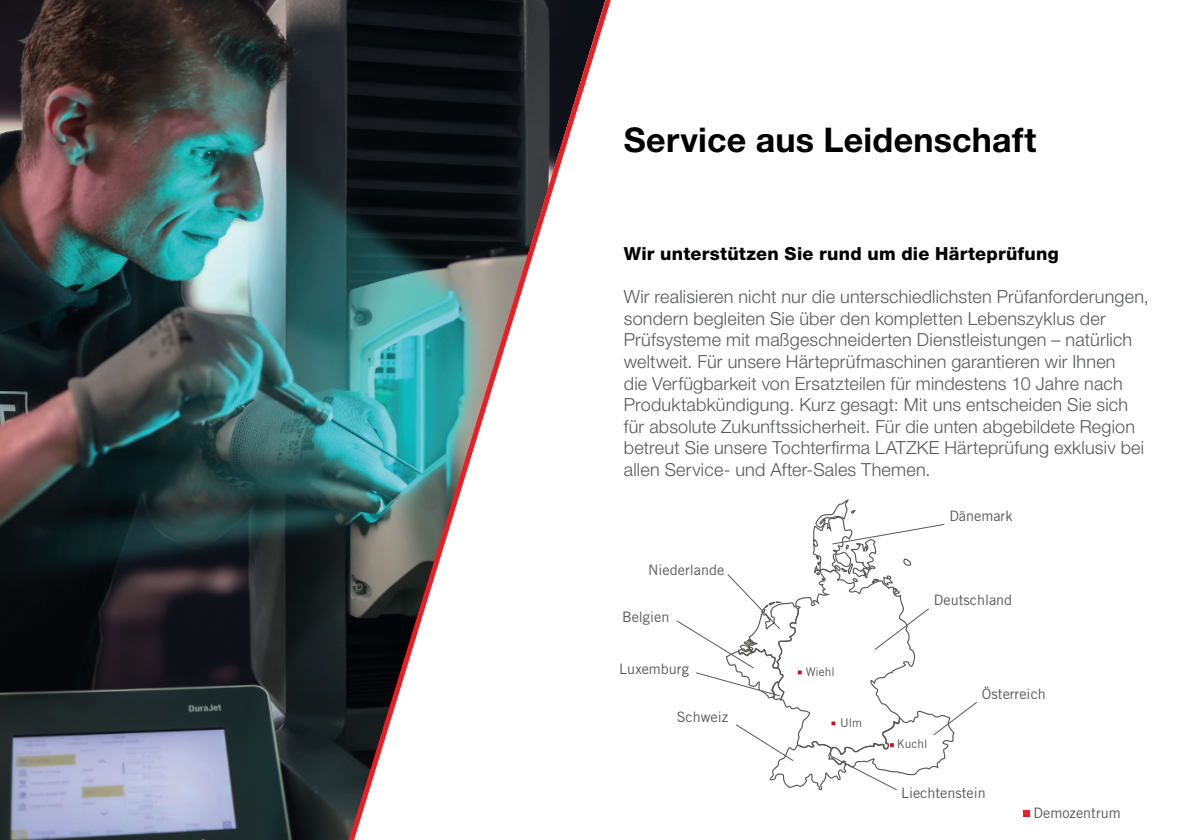
<style>
.page{position:relative;width:1191px;height:840px;background:#fff}
.page>*{position:absolute;margin:0;border:0;box-sizing:border-box;transform-origin:0 0}
.t1{font:700 34px "Helvetica Neue LT Std";letter-spacing:.005em;color:#000001}
.Absatzformat_1{font:300 18px/21.6px "Helvetica Neue LT Std";letter-spacing:.01em;color:#57585a}
.t2{font:800 18px "Helvetica Neue LT Std";letter-spacing:.015em;color:#000001}
.t3{font:14.4px "Trade Gothic LT Std";color:#57585a}
.t4{font:12px "Trade Gothic LT Std";color:#57585a}
</style>
<div class="page">
<img style="left:0;top:0;width:314px;height:839px">
<svg style="left:314px;top:0;width:297px;height:839px"></svg>
<svg style="left:676px;top:499px;width:301px;height:291px"></svg>
<div style="left:1023px;top:809px;width:6px;height:7px;background:#ee2027"></div>
<p class="t1" style="left:624px;top:119px;width:414px">Service aus Leidenschaft</p>
<p class="t2" style="left:624px;top:242px;width:436px">Wir unterstützen Sie rund um die Härteprüfung</p>
<p class="Absatzformat_1" style="left:624px;top:285px;width:526px">Wir realisieren nicht nur die unterschiedlichsten Prüfanforderungen, sondern begleiten Sie über den kompletten Lebenszyklus der Prüfsysteme mit maßgeschneiderten Dienstleistungen – natürlich weltweit. Für unsere Härteprüfmaschinen garantieren wir Ihnen<br>die Verfügbarkeit von Ersatzteilen für mindestens 10 Jahre nach Produktabkündigung. Kurz gesagt: Mit uns entscheiden Sie sich für absolute Zukunftssicherheit. Für die unten abgebildete Region betreut Sie unsere Tochterfirma LATZKE Härteprüfung exklusiv bei allen Service- und After-Sales Themen.</p>
<p class="t3" style="left:648px;top:560px;width:78px">Niederlande</p>
<p class="t3" style="left:622px;top:607px;width:49px">Belgien</p>
<p class="t3" style="left:619px;top:659px;width:71px">Luxemburg</p>
<p class="t3" style="left:677px;top:708px;width:53px">Schweiz</p>
<p class="t4" style="left:805px;top:663px;width:31px">Wiehl</p>
<p class="t4" style="left:840px;top:714px;width:23px">Ulm</p>
<p class="t3" style="left:949px;top:507px;width:65px">Dänemark</p>
<p class="t3" style="left:934px;top:591px;width:80px">Deutschland</p>
<p class="t4" style="left:896px;top:736px;width:32px">Kuchl</p>
<p class="t3" style="left:981px;top:684px;width:65px">Österreich</p>
<p class="t3" style="left:901px;top:783px;width:86px">Liechtenstein</p>
<p class="t3" style="left:1033px;top:803px;width:89px">Demozentrum</p>
</div>
